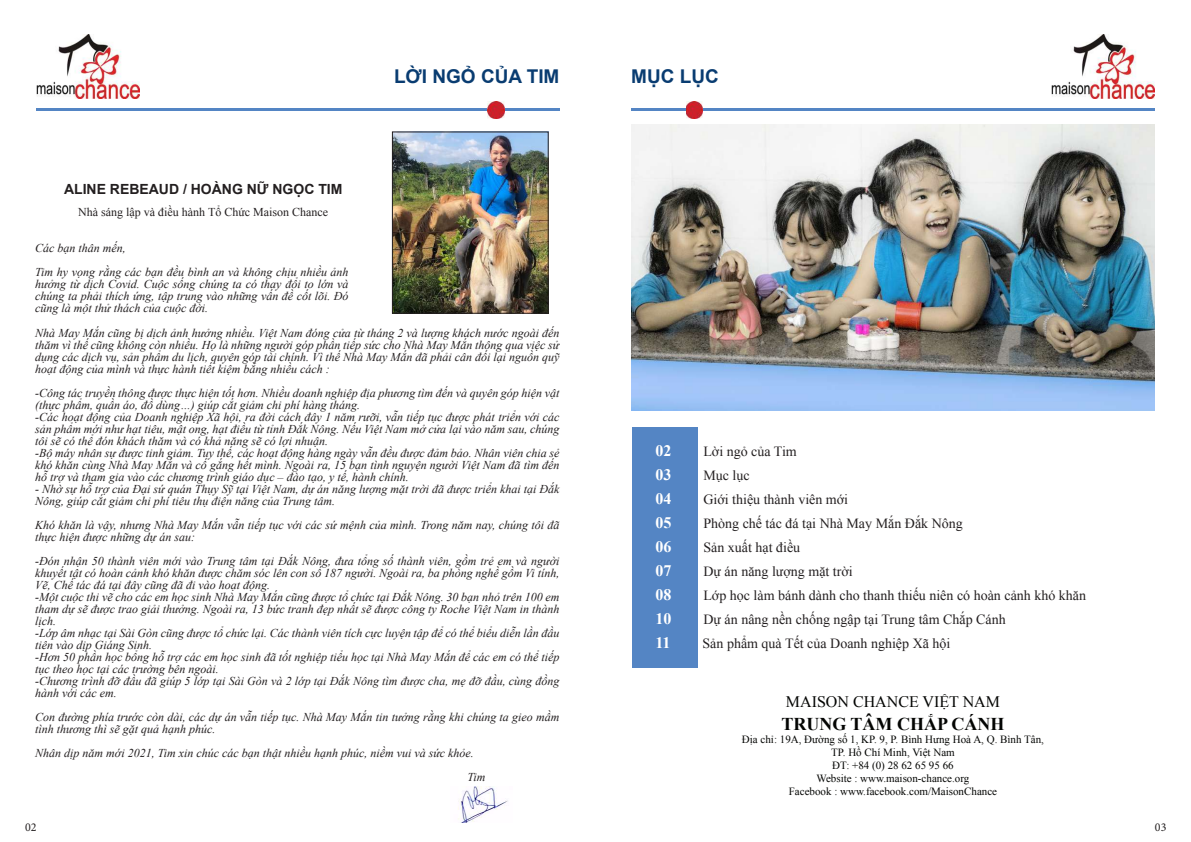
<style>
.page{position:relative;width:1191px;height:842px;background:#fff}
.page>*{position:absolute;margin:0;border:0;box-sizing:border-box;transform-origin:0 0}
.t1{font:700 19px "Arial";color:#093c71}
.t2{font:700 18px "Times New Roman";color:#040503}
.t3{font:16px "Times New Roman";color:#040503}
.t4{font:700 16px "Times New Roman";color:#fff}
.t5{font:14px "Times New Roman";color:#231f20}
.t6{font:700 14px "Arial";color:#231f20}
.t7{font:italic 12px/12px "Times New Roman";color:#231f20}
.t8{font:12px "Times New Roman";color:#231f20}
.t9{font:12px "Minion Pro";color:#231f20}
.t10{font:11px/13px "Times New Roman";color:#040503;text-align:center}
</style>
<div class="page">
<hr style="left:631px;top:109px;width:524px;height:2px;background:#5485c4">
<img style="left:686px;top:101px;width:17px;height:17px">
<img style="left:1051px;top:35px;width:103px;height:63px">
<hr style="left:36px;top:109px;width:523px;height:2px;background:#5485c4">
<img style="left:488px;top:101px;width:17px;height:17px">
<img style="left:36px;top:35px;width:103px;height:63px">
<img style="left:394px;top:134px;width:152px;height:177px">
<div style="left:392px;top:132px;width:156px;height:181px;border:1px solid #231f20"></div>
<img style="left:632px;top:124px;width:522px;height:286px">
<div style="left:632px;top:427px;width:65px;height:241px;background:#5485c4"></div>
<img style="left:458px;top:787px;width:50px;height:35px">
<p class="t6" style="left:64px;top:180px;width:280px">ALINE REBEAUD / HOÀNG NỮ NGỌC TIM</p>
<p class="t8" style="left:78px;top:204px;width:251px">Nhà sáng lập và điều hành Tổ Chức Maison Chance</p>
<p class="t7" style="left:35px;top:236px;width:315px;line-height:24px">Các bạn thân mến,<br>Tim hy vọng rằng các bạn đều bình an và không chịu nhiều ảnh</p>
<p class="t7" style="left:35px;top:278px;width:315px;text-align:justify">hưởng từ dịch Covid. Cuộc sống chúng ta có thay đổi to lớn và chúng ta phải thích ứng, tập trung vào những vấn đề cốt lõi. Đó cũng là một thử thách của cuộc đời.</p>
<h1 class="t1" style="left:394px;top:64px;width:167px">LỜI NGỎ CỦA TIM</h1>
<h1 class="t1" style="left:631px;top:64px;width:89px">MỤC LỤC</h1>
<p class="t7" style="left:35px;top:327px;width:526px;text-align:justify">Nhà May Mắn cũng bị dịch ảnh hưởng nhiều. Việt Nam đóng cửa từ tháng 2 và lượng khách nước ngoài đến thăm vì thế cũng không còn nhiều. Họ là những người góp phần tiếp sức cho Nhà May Mắn thông qua việc sử dụng các dịch vụ, sản phẩm du lịch, quyên góp tài chính. Vì thế Nhà May Mắn đã phải cân đối lại nguồn quỹ hoạt động của mình và thực hành tiết kiệm bằng nhiều cách :</p>
<p class="t7" style="left:35px;top:387px;width:526px">-Công tác truyền thông được thực hiện tốt hơn. Nhiều doanh nghiệp địa phương tìm đến và quyên góp hiện vật (thực phẩm, quần áo, đồ dùng…) giúp cắt giảm chi phí hàng tháng.<br>-Các hoạt động của Doanh nghiệp Xã hội, ra đời cách đây 1 năm rưỡi, vẫn tiếp tục được phát triển với các sản phẩm mới như hạt tiêu, mật ong, hạt điều từ tỉnh Đắk Nông. Nếu Việt Nam mở cửa lại vào năm sau, chúng tôi sẽ có thể đón khách thăm và có khả năng sẽ có lợi nhuận.<br>-Bộ máy nhân sự được tinh giảm. Tuy thế, các hoạt động hàng ngày vẫn đều được đảm bảo. Nhân viên chia sẻ khó khăn cùng Nhà May Mắn và cố gắng hết mình. Ngoài ra, 15 bạn tình nguyện người Việt Nam đã tìm đến hỗ trợ và tham gia vào các chương trình giáo dục – đào tạo, y tế, hành chính.</p>
<p class="t7" style="left:35px;top:483px;width:526px">- Nhờ sự hỗ trợ của Đại sứ quán Thụy Sỹ tại Việt Nam, dự án năng lượng mặt trời đã được triển khai tại Đắk<br>Nông, giúp cắt giảm chi phí tiêu thụ điện năng của Trung tâm.</p>
<p class="t7" style="left:35px;top:519px;width:526px">Khó khăn là vậy, nhưng Nhà May Mắn vẫn tiếp tục với các sứ mệnh của mình. Trong năm nay, chúng tôi đã thực hiện được những dự án sau:</p>
<p class="t7" style="left:35px;top:555px;width:526px">-Đón nhận 50 thành viên mới vào Trung tâm tại Đắk Nông, đưa tổng số thành viên, gồm trẻ em và người khuyết tật có hoàn cảnh khó khăn được chăm sóc lên con số 187 người. Ngoài ra, ba phòng nghề gồm Vi tính, Vẽ, Chế tác đá tại đây cũng đã đi vào hoạt động.<br>-Một cuộc thi vẽ cho các em học sinh Nhà May Mắn cũng được tổ chức tại Đắk Nông. 30 bạn nhỏ trên 100 em tham dự sẽ được trao giải thưởng. Ngoài ra, 13 bức tranh đẹp nhất sẽ được công ty Roche Việt Nam in thành lịch.<br>-Lớp âm nhạc tại Sài Gòn cũng được tổ chức lại. Các thành viên tích cực luyện tập để có thể biểu diễn lần đầu tiên vào dịp Giáng Sinh.<br>-Hơn 50 phần học bổng hỗ trợ các em học sinh đã tốt nghiệp tiểu học tại Nhà May Mắn để các em có thể tiếp tục theo học tại các trường bên ngoài.<br>-Chương trình đỡ đầu đã giúp 5 lớp tại Sài Gòn và 2 lớp tại Đắk Nông tìm được cha, mẹ đỡ đầu, cùng đồng hành với các em.</p>
<p class="t7" style="left:35px;top:711px;width:526px">Con đường phía trước còn dài, các dự án vẫn tiếp tục. Nhà May Mắn tin tưởng rằng khi chúng ta gieo mầm tình thương thì sẽ gặt quả hạnh phúc.</p>
<p class="t7" style="left:467px;top:741px;width:20px;line-height:24px;text-indent:-432px">Nhân dịp năm mới 2021, Tim xin chúc các bạn thật nhiều hạnh phúc, niềm vui và sức khỏe.<br>Tim</p>
<h3 class="t4" style="left:655px;top:440px;width:17px">02</h3>
<p class="t5" style="left:703px;top:442px;width:95px">Lời ngỏ của Tim</p>
<h3 class="t4" style="left:655px;top:464px;width:17px">03</h3>
<p class="t5" style="left:703px;top:466px;width:48px">Mục lục</p>
<h3 class="t4" style="left:655px;top:488px;width:17px">04</h3>
<p class="t5" style="left:703px;top:490px;width:146px">Giới thiệu thành viên mới</p>
<h3 class="t4" style="left:655px;top:512px;width:17px">05</h3>
<p class="t5" style="left:703px;top:514px;width:261px">Phòng chế tác đá tại Nhà May Mắn Đắk Nông</p>
<h3 class="t4" style="left:655px;top:536px;width:17px">06</h3>
<p class="t5" style="left:703px;top:538px;width:98px">Sản xuất hạt điều</p>
<h3 class="t4" style="left:655px;top:560px;width:17px">07</h3>
<p class="t5" style="left:703px;top:562px;width:151px">Dự án năng lượng mặt trời</p>
<h3 class="t4" style="left:655px;top:584px;width:17px">08</h3>
<p class="t5" style="left:703px;top:586px;width:384px">Lớp học làm bánh dành cho thanh thiếu niên có hoàn cảnh khó khăn</p>
<h3 class="t4" style="left:655px;top:608px;width:17px">10</h3>
<p class="t5" style="left:703px;top:610px;width:304px">Dự án nâng nền chống ngập tại Trung tâm Chắp Cánh</p>
<h3 class="t4" style="left:655px;top:632px;width:17px">11</h3>
<p class="t5" style="left:702px;top:634px;width:249px">Sản phẩm quà Tết của Doanh nghiệp Xã hội</p>
<h3 class="t3" style="left:786px;top:691px;width:216px">MAISON CHANCE VIỆT NAM</h3>
<h2 class="t2" style="left:781px;top:712px;width:225px">TRUNG TÂM CHẮP CÁNH</h2>
<p class="t10" style="left:742px;top:733px;width:304px">Địa chỉ: 19A, Đường số 1, KP. 9, P. Bình Hưng Hoà A, Q. Bình Tân, TP. Hồ Chí Minh, Việt Nam<br>ĐT: +84 (0) 28 62 65 95 66<br>Website : www.maison-chance.org<br>Facebook : www.facebook.com/MaisonChance</p>
<p class="t9" style="left:25px;top:819px;width:13px">02</p>
<p class="t9" style="left:1155px;top:819px;width:13px">03</p>
</div>
